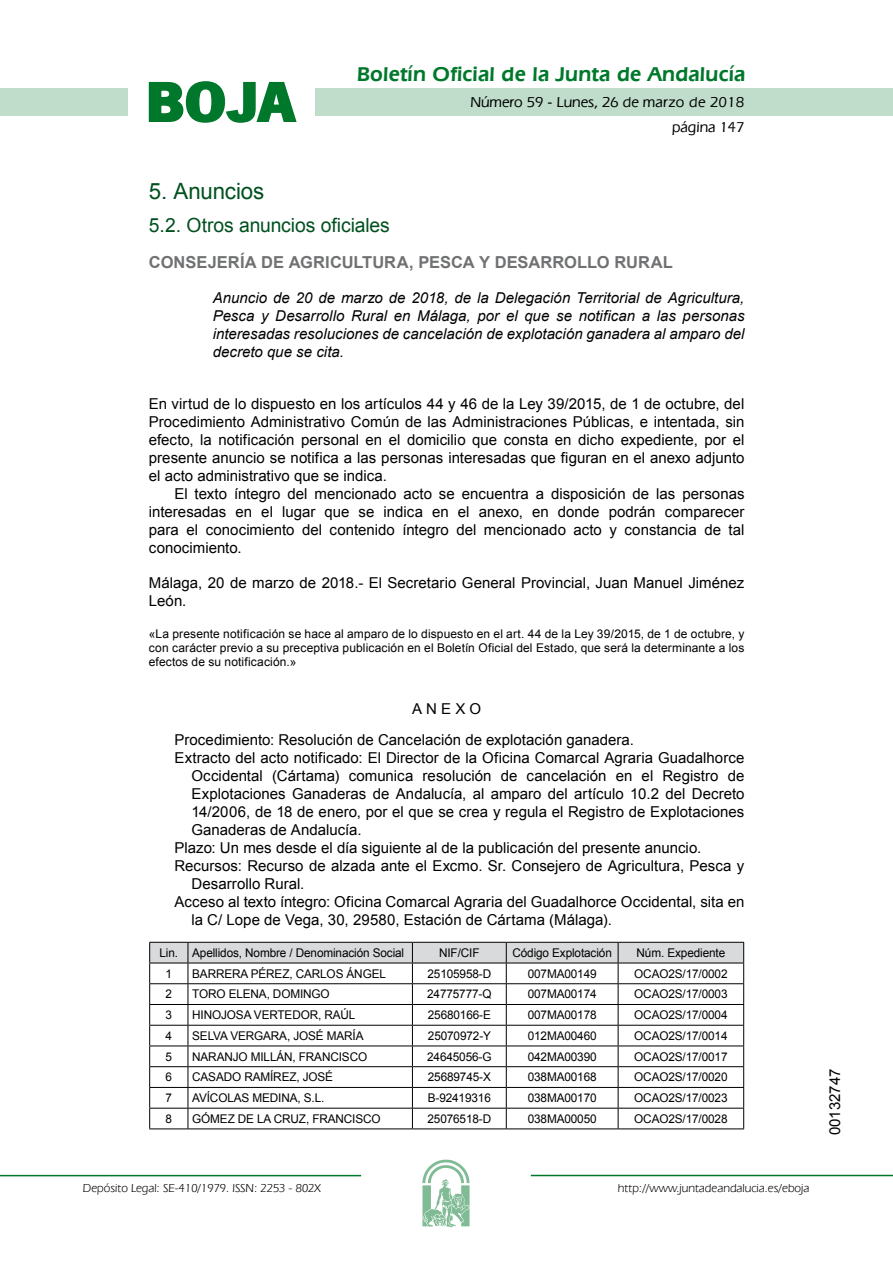
<style>
.page{position:relative;width:893px;height:1263px;background:#fff}
.page>*{position:absolute;margin:0;border:0;box-sizing:border-box;transform-origin:0 0}
.t1{font:700 57.75px "News Got T";color:#00782c;scale:1.14 1}
.t2{font:22.5px "Arial";letter-spacing:-.005em;color:#00501f}
.t3{font:600 21px "Eras IT Cby BT";letter-spacing:.01em;color:#00782c}
.t4{font:19.5px "Arial";letter-spacing:-.005em;color:#00501f}
.t5{font:700 16.5px "Arial";color:#707173}
.t6{font:15px/18px "Arial";color:#000;text-align:justify}
.t7{font:italic 15px/18px "Arial";color:#000;text-align:justify}
.t8{font:500 15px/24.5px "Eras IT Cby BT";color:#000;text-align:right}
.t9{font:12px/14.4px "Arial";letter-spacing:-.01em;color:#000;text-align:justify}
.t10{font:12px "Eras IT Cby BT";color:#000}
</style>
<div class="page">
<div style="left:315px;top:88px;width:577px;height:28px;background:#bfddca"></div>
<div style="left:0;top:88px;width:128px;height:28px;background:#bfddca"></div>
<hr style="left:0;top:1175px;width:361px;height:1px;background:#00782c">
<svg style="left:422px;top:1159px;width:47px;height:68px"></svg>
<hr style="left:531px;top:1175px;width:361px;height:1px;background:#00782c">
<svg style="left:148px;top:81px;width:149px;height:42px"></svg>
<svg style="left:149px;top:942px;width:595px;height:187px"></svg>
<hr style="left:149px;top:1129px;width:39px;height:1px;background:#000">
<hr style="left:188px;top:1129px;width:224px;height:1px;background:#000">
<hr style="left:412px;top:1129px;width:94px;height:1px;background:#000">
<hr style="left:506px;top:1129px;width:112px;height:1px;background:#000">
<hr style="left:618px;top:1129px;width:126px;height:1px;background:#000">
<h1 class="t1" style="left:145px;top:68px;width:133px">BOJA</h1>
<h3 class="t3" style="left:357px;top:62px;width:390px">Boletín Oficial de la Junta de Andalucía</h3>
<p class="t8" style="left:470px;top:90px;width:276px">Número 59 - Lunes, 26 de marzo de 2018 página 147</p>
<h2 class="t2" style="left:149px;top:177px;width:117px">5. Anuncios</h2>
<h3 class="t4" style="left:149px;top:212px;width:242px">5.2. Otros anuncios oficiales</h3>
<p class="t5" style="left:149px;top:251px;width:525px">CONSEJERÍA DE AGRICULTURA, PESCA Y DESARROLLO RURAL</p>
<p class="t7" style="left:213px;top:289px;width:533px">Anuncio de 20 de marzo de 2018, de la Delegación Territorial de Agricultura, Pesca y Desarrollo Rural en Málaga, por el que se notifican a las personas interesadas resoluciones de cancelación de explotación ganadera al amparo del decreto que se cita.</p>
<p class="t6" style="left:149px;top:395px;width:597px">En virtud de lo dispuesto en los artículos 44 y 46 de la Ley 39/2015, de 1 de octubre, del Procedimiento Administrativo Común de las Administraciones Públicas, e intentada, sin efecto, la notificación personal en el domicilio que consta en dicho expediente, por el presente anuncio se notifica a las personas interesadas que figuran en el anexo adjunto el acto administrativo que se indica.</p>
<p class="t6" style="left:149px;top:485px;width:597px;text-indent:26px">El texto íntegro del mencionado acto se encuentra a disposición de las personas interesadas en el lugar que se indica en el anexo, en donde podrán comparecer para el conocimiento del contenido íntegro del mencionado acto y constancia de tal conocimiento.</p>
<p class="t6" style="left:149px;top:574px;width:597px">Málaga, 20 de marzo de 2018.- El Secretario General Provincial, Juan Manuel Jiménez<br>León.</p>
<p class="t9" style="left:149px;top:626px;width:597px">«La presente notificación se hace al amparo de lo dispuesto en el art. 44 de la Ley 39/2015, de 1 de octubre, y con carácter previo a su preceptiva publicación en el Boletín Oficial del Estado, que será la determinante a los efectos de su notificación.»</p>
<p class="t6" style="left:174px;top:694px;width:461px;line-height:30.8px;text-indent:238px">A N E X O<br>Procedimiento: Resolución de Cancelación de explotación ganadera.</p>
<p class="t6" style="left:174px;top:749px;width:571px">Extracto del acto notificado: El Director de la Oficina Comarcal Agraria Guadalhorce</p>
<p class="t6" style="left:191px;top:767px;width:554px">Occidental (Cártama) comunica resolución de cancelación en el Registro de</p>
<p class="t6" style="left:191px;top:785px;width:554px">Explotaciones Ganaderas de Andalucía, al amparo del artículo 10.2 del Decreto</p>
<p class="t6" style="left:191px;top:803px;width:554px">14/2006, de 18 de enero, por el que se crea y regula el Registro de Explotaciones</p>
<p class="t6" style="left:191px;top:821px;width:172px">Ganaderas de Andalucía.</p>
<p class="t6" style="left:174px;top:839px;width:528px">Plazo: Un mes desde el día siguiente al de la publicación del presente anuncio.</p>
<p class="t6" style="left:174px;top:857px;width:571px">Recursos: Recurso de alzada ante el Excmo. Sr. Consejero de Agricultura, Pesca y</p>
<p class="t6" style="left:191px;top:875px;width:114px">Desarrollo Rural.</p>
<p class="t6" style="left:174px;top:893px;width:571px">Acceso al texto íntegro: Oficina Comarcal Agraria del Guadalhorce Occidental, sita en</p>
<p class="t6" style="left:191px;top:911px;width:422px">la C/ Lope de Vega, 30, 29580, Estación de Cártama (Málaga).</p>
<p class="t9" style="left:159px;top:946px;width:246px">Lin. Apellidos, Nombre / Denominación Social</p>
<p class="t9" style="left:439px;top:946px;width:42px">NIF/CIF</p>
<p class="t9" style="left:512px;top:946px;width:101px">Código Explotación</p>
<p class="t9" style="left:636px;top:946px;width:90px">Núm. Expediente</p>
<p class="t9" style="left:165px;top:966px;width:8px">1</p>
<p class="t9" style="left:192px;top:966px;width:195px">BARRERA PÉREZ, CARLOS ÁNGEL</p>
<p class="t9" style="left:427px;top:966px;width:65px">25105958-D</p>
<p class="t9" style="left:527px;top:966px;width:70px">007MA00149</p>
<p class="t9" style="left:634px;top:966px;width:95px">OCAO2S/17/0002</p>
<p class="t9" style="left:165px;top:987px;width:8px">2</p>
<p class="t9" style="left:192px;top:987px;width:139px">TORO ELENA, DOMINGO</p>
<p class="t9" style="left:427px;top:987px;width:66px">24775777-Q</p>
<p class="t9" style="left:527px;top:987px;width:70px">007MA00174</p>
<p class="t9" style="left:634px;top:987px;width:95px">OCAO2S/17/0003</p>
<p class="t9" style="left:165px;top:1008px;width:8px">3</p>
<p class="t9" style="left:192px;top:1008px;width:165px">HINOJOSA VERTEDOR, RAÚL</p>
<p class="t9" style="left:428px;top:1008px;width:65px">25680166-E</p>
<p class="t9" style="left:527px;top:1008px;width:70px">007MA00178</p>
<p class="t9" style="left:634px;top:1008px;width:95px">OCAO2S/17/0004</p>
<p class="t9" style="left:165px;top:1029px;width:8px">4</p>
<p class="t9" style="left:192px;top:1029px;width:173px">SELVA VERGARA, JOSÉ MARÍA</p>
<p class="t9" style="left:428px;top:1029px;width:65px">25070972-Y</p>
<p class="t9" style="left:527px;top:1029px;width:70px">012MA00460</p>
<p class="t9" style="left:634px;top:1029px;width:95px">OCAO2S/17/0014</p>
<p class="t9" style="left:165px;top:1049px;width:8px">5</p>
<p class="t9" style="left:192px;top:1049px;width:176px">NARANJO MILLÁN, FRANCISCO</p>
<p class="t9" style="left:427px;top:1049px;width:66px">24645056-G</p>
<p class="t9" style="left:527px;top:1049px;width:70px">042MA00390</p>
<p class="t9" style="left:634px;top:1049px;width:95px">OCAO2S/17/0017</p>
<p class="t9" style="left:165px;top:1070px;width:8px">6</p>
<p class="t9" style="left:192px;top:1070px;width:142px">CASADO RAMÍREZ, JOSÉ</p>
<p class="t9" style="left:428px;top:1070px;width:65px">25689745-X</p>
<p class="t9" style="left:527px;top:1070px;width:70px">038MA00168</p>
<p class="t9" style="left:634px;top:1070px;width:95px">OCAO2S/17/0020</p>
<p class="t9" style="left:165px;top:1091px;width:8px">7</p>
<p class="t9" style="left:192px;top:1091px;width:134px">AVÍCOLAS MEDINA, S.L.</p>
<p class="t9" style="left:428px;top:1091px;width:65px">B-92419316</p>
<p class="t9" style="left:527px;top:1091px;width:70px">038MA00170</p>
<p class="t9" style="left:634px;top:1091px;width:95px">OCAO2S/17/0023</p>
<p class="t9" style="left:165px;top:1112px;width:8px">8</p>
<p class="t9" style="left:192px;top:1112px;width:190px">GÓMEZ DE LA CRUZ, FRANCISCO</p>
<p class="t9" style="left:427px;top:1112px;width:65px">25076518-D</p>
<p class="t9" style="left:527px;top:1112px;width:70px">038MA00050</p>
<p class="t9" style="left:634px;top:1112px;width:95px">OCAO2S/17/0028</p>
<p class="t10" style="left:83px;top:1181px;width:239px">Depósito Legal: SE-410/1979. ISSN: 2253 - 802X</p>
<p class="t10" style="left:618px;top:1181px;width:193px">http://www.juntadeandalucia.es/eboja</p>
<p class="t6" style="left:826px;top:1135px;width:68px;rotate:-90deg">00132747</p>
</div>
